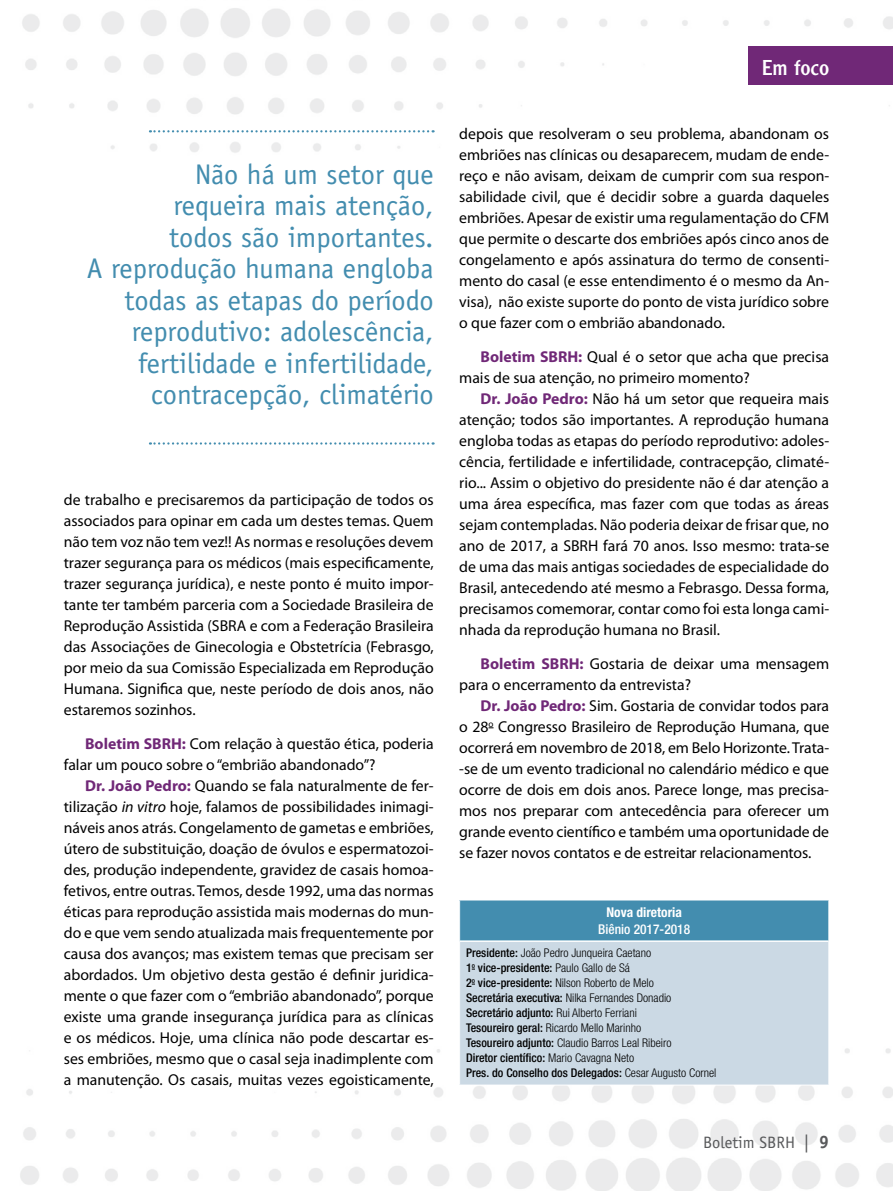
<style>
.page{position:relative;width:893px;height:1191px;background:#fff}
.page>*{position:absolute;margin:0;border:0;box-sizing:border-box;transform-origin:0 0}
.t1{font:28.5px/31.5px "Officina Sans Std";color:#438daf;text-align:right}
.t2{font:22.5px "Clearface Got T";color:#fff}
.t3{font:16.5px "Officina Sans Std";color:#58595b}
.t4{font:15.75px/21px "Myriad Pro";color:#000;text-align:justify}
.t5{font:500 condensed 13.5px "Helvetica Neue LT Std";color:#fff}
.t6{font:700 condensed 13.5px "Helvetica Neue LT Std";color:#fff}
.t7{font:300 condensed 12px/15px "Helvetica Neue LT Std";color:#000}
.s1{font-weight:700;color:#702877}
.s2{font-style:italic}
.s3{font-weight:500}
.s4{font-size:18px}
.s5{font-weight:700;font-size:18px}
</style>
<div class="page">
<img style="left:20px;top:1048px;width:873px;height:143px">
<img style="left:22px;top:8px;width:871px;height:145px">
<div style="left:748px;top:47px;width:145px;height:38px;background:#702877"></div>
<svg style="left:150px;top:130px;width:284px;height:2px"></svg>
<svg style="left:150px;top:442px;width:284px;height:2px"></svg>
<div style="left:460px;top:900px;width:369px;height:41px;background:#438daf"></div>
<div style="left:460px;top:941px;width:369px;height:144px;background:#cbd9e4"></div>
<hr style="left:828px;top:900px;width:1px;height:41px;background:#fff">
<hr style="left:459px;top:941px;width:1px;height:143px;background:#fff">
<hr style="left:828px;top:941px;width:1px;height:143px;background:#fff">
<hr style="left:459px;top:1084px;width:370px;height:1px;background:#fff">
<hr style="left:460px;top:940px;width:368px;height:2px;background:#fff">
<h1 class="t1" style="left:87px;top:158px;width:348px">Não há um setor que<br>requeira mais atenção,<br>todos são importantes.<br>A reprodução humana engloba todas as etapas do período reprodutivo: adolescência, fertilidade e infertilidade, contracepção, climatério</h1>
<p class="t4" style="left:64px;top:489px;width:371px">de trabalho e precisaremos da participação de todos os associados para opinar em cada um destes temas. Quem não tem voz não tem vez!! As normas e resoluções devem trazer segurança para os médicos (mais especificamente, trazer segurança jurídica), e neste ponto é muito impor&shy;tante ter também parceria com a Sociedade Brasileira de Reprodução Assistida (SBRA e com a Federação Brasileira das Associações de Ginecologia e Obstetrícia (Febrasgo, por meio da sua Comissão Especializada em Reprodução Humana. Significa que, neste período de dois anos, não estaremos sozinhos.</p>
<p class="t4" style="left:64px;top:732px;width:371px;text-indent:21px"><span class="s1">Boletim SBRH:</span> Com relação à questão ética, poderia falar um pouco sobre o “embrião abandonado”?</p>
<p class="t4" style="left:64px;top:774px;width:371px;text-indent:21px"><span class="s1">Dr. João Pedro:</span> Quando se fala naturalmente de fer&shy;tilização <span class="s2">in vitro</span> hoje, falamos de possibilidades inimagi&shy;náveis anos atrás. Congelamento de gametas e embriões, útero de substituição, doação de óvulos e espermatozoi&shy;des, produção independente, gravidez de casais homoa&shy;fetivos, entre outras. Temos, desde 1992, uma das normas éticas para reprodução assistida mais modernas do mun&shy;do e que vem sendo atualizada mais frequentemente por causa dos avanços; mas existem temas que precisam ser abordados. Um objetivo desta gestão é definir juridica&shy;mente o que fazer com o “embrião abandonado”, porque existe uma grande insegurança jurídica para as clínicas e os médicos. Hoje, uma clínica não pode descartar es&shy;ses embriões, mesmo que o casal seja inadimplente com a manutenção. Os casais, muitas vezes egoisticamente,</p>
<h2 class="t2" style="left:762px;top:54px;width:69px">Em foco</h2>
<p class="t4" style="left:459px;top:123px;width:371px">depois que resolveram o seu problema, abandonam os embriões nas clínicas ou desaparecem, mudam de ende&shy;reço e não avisam, deixam de cumprir com sua respon&shy;sabilidade civil, que é decidir sobre a guarda daqueles embriões. Apesar de existir uma regulamentação do CFM que permite o descarte dos embriões após cinco anos de congelamento e após assinatura do termo de consenti&shy;mento do casal (e esse entendimento é o mesmo da An&shy;visa), não existe suporte do ponto de vista jurídico sobre o que fazer com o embrião abandonado.</p>
<p class="t4" style="left:459px;top:346px;width:371px;text-indent:21px"><span class="s1">Boletim SBRH:</span> Qual é o setor que acha que precisa mais de sua atenção, no primeiro momento?</p>
<p class="t4" style="left:459px;top:388px;width:371px;text-indent:21px"><span class="s1">Dr. João Pedro:</span> Não há um setor que requeira mais atenção; todos são importantes. A reprodução humana engloba todas as etapas do período reprodutivo: adoles&shy;cência, fertilidade e infertilidade, contracepção, climaté&shy;rio... Assim o objetivo do presidente não é dar atenção a uma área específica, mas fazer com que todas as áreas sejam contempladas. Não poderia deixar de frisar que, no ano de 2017, a SBRH fará 70 anos. Isso mesmo: trata-se de uma das mais antigas sociedades de especialidade do Brasil, antecedendo até mesmo a Febrasgo. Dessa forma, precisamos comemorar, contar como foi esta longa cami&shy;nhada da reprodução humana no Brasil.</p>
<p class="t4" style="left:459px;top:653px;width:371px;text-indent:21px"><span class="s1">Boletim SBRH:</span> Gostaria de deixar uma mensagem para o encerramento da entrevista?</p>
<p class="t4" style="left:459px;top:695px;width:371px;text-indent:21px"><span class="s1">Dr. João Pedro:</span> Sim. Gostaria de convidar todos para o 28<sup>o</sup> Congresso Brasileiro de Reprodução Humana, que ocorrerá em novembro de 2018, em Belo Horizonte. Trata--se de um evento tradicional no calendário médico e que ocorre de dois em dois anos. Parece longe, mas precisa&shy;mos nos preparar com antecedência para oferecer um grande evento científico e também uma oportunidade de se fazer novos contatos e de estreitar relacionamentos.</p>
<p class="t6" style="left:607px;top:904px;width:77px">Nova diretoria</p>
<p class="t5" style="left:598px;top:920px;width:94px">Biênio 2017-2018</p>
<p class="t7" style="left:466px;top:945px;width:252px"><span class="s3">Presidente:</span> João Pedro Junqueira Caetano<br><span class="s3">1</span><sup>o</sup> <span class="s3">vice-presidente:</span> Paulo Gallo de Sá<br><span class="s3">2</span><sup>o</sup> <span class="s3">vice-presidente:</span> Nilson Roberto de Melo<br><span class="s3">Secretária executiva:</span> Nilka Fernandes Donadio <span class="s3">Secretário adjunto:</span> Rui Alberto Ferriani<br><span class="s3">Tesoureiro geral:</span> Ricardo Mello Marinho<br><span class="s3">Tesoureiro adjunto:</span> Claudio Barros Leal Ribeiro<br><span class="s3">Diretor científico:</span> Mario Cavagna Neto<br><span class="s3">Pres. do Conselho dos Delegados:</span> Cesar Augusto Cornel</p>
<p class="t3" style="left:703px;top:1133px;width:128px">Boletim SBRH <span class="s4">|</span> <span class="s5">9</span></p>
</div>
